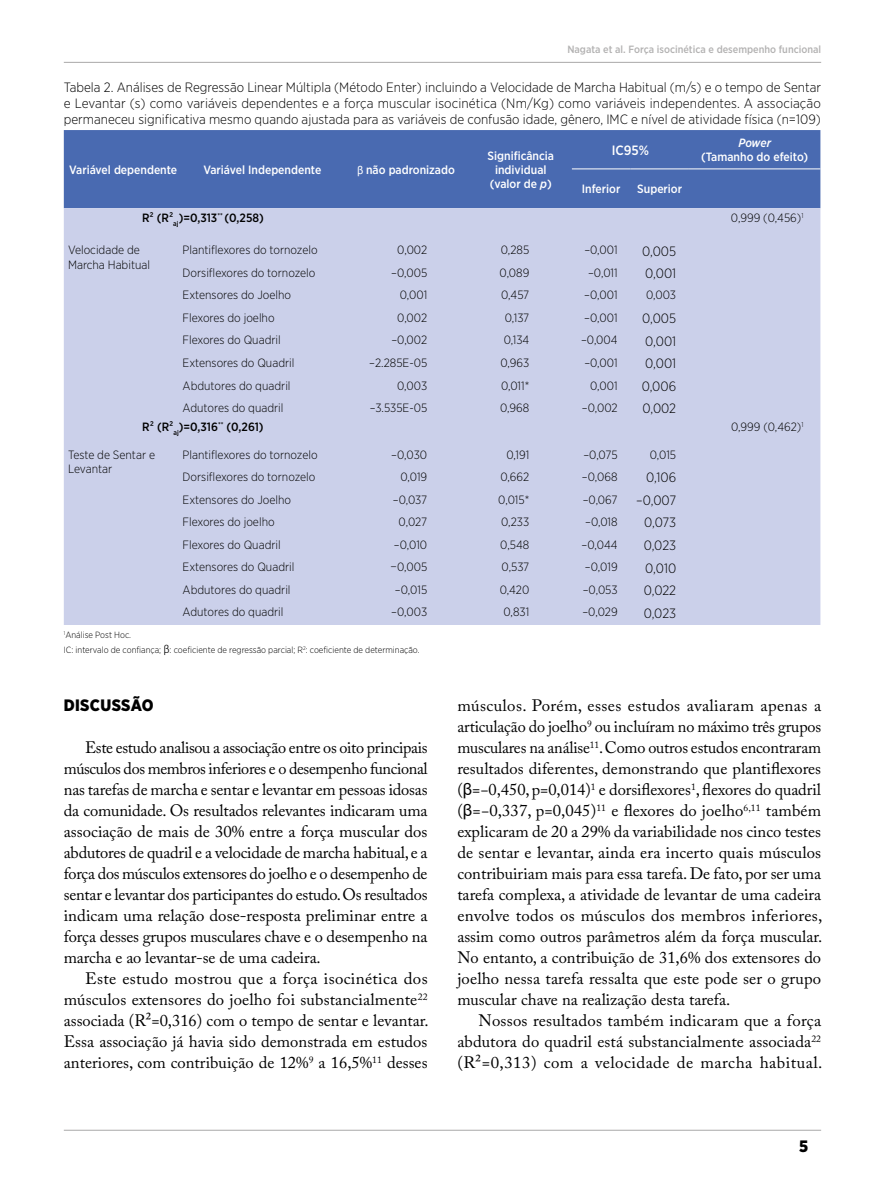
<style>
.page{position:relative;width:885px;height:1187px;background:#fff}
.page>*{position:absolute;margin:0;border:0;box-sizing:border-box;transform-origin:0 0}
.t1{font:16.5px/21px "Adobe Caslon Pro";color:#000;text-align:justify}
.t2{font:900 16.5px "Gotham Narrow";letter-spacing:.02em;color:#000}
.t3{font:300 13.5px/16.2px "Gotham Narrow";color:#000;text-align:justify}
.t4{font:500 13.5px "Gotham Narrow";color:#fff}
.t5{font:300 12px/14.4px "Gotham Narrow";color:#000}
.t6{font:500 12px/14.4px "Gotham Narrow";color:#fff;text-align:center}
.t7{font:500 12px "Gotham Narrow";color:#000}
.t8{font:italic 500 12px "Gotham Narrow";letter-spacing:-.01em;color:#fff}
.t9{font:500 10.5px "Gotham Narrow";color:#b3b2b2}
.t10{font:300 9px/14.4px "Gotham Narrow";color:#000}
.s1{font-family:"Calibri";font-weight:400}
.s2{font-style:italic}
.s3{font-family:"Calibri";font-size:12px}
.s4{font-family:"Arial"}
</style>
<div class="page">
<hr style="left:64px;top:62px;width:757px;height:1px;background:#b3b2b2">
<hr style="left:64px;top:1129px;width:757px;height:1px;background:#b3b2b2">
<div style="left:64px;top:130px;width:756px;height:78px;background:#496ab1"></div>
<div style="left:64px;top:208px;width:756px;height:417px;background:#cbd0ea"></div>
<hr style="left:572px;top:168px;width:58px;height:1px;background:#fff">
<hr style="left:630px;top:168px;width:59px;height:1px;background:#fff">
<hr style="left:689px;top:168px;width:131px;height:1px;background:#fff">
<p class="t9" style="left:567px;top:42px;width:255px">Nagata et al. Força isocinética e desempenho funcional</p>
<p class="t3" style="left:64px;top:78px;width:758px">Tabela 2. Análises de Regressão Linear Múltipla (Método Enter) incluindo a Velocidade de Marcha Habitual (m/s) e o tempo de Sentar e Levantar (s) como variáveis dependentes e a força muscular isocinética (Nm/Kg) como variáveis independentes. A associação permaneceu significativa mesmo quando ajustada para as variáveis de confusão idade, gênero, IMC e nível de atividade física (n=109)</p>
<p class="t6" style="left:69px;top:162px;width:109px">Variável dependente</p>
<p class="t6" style="left:203px;top:162px;width:119px">Variável Independente</p>
<p class="t6" style="left:357px;top:162px;width:99px"><span class="s1">β</span> não padronizado</p>
<p class="t8" style="left:738px;top:135px;width:34px">Power</p>
<p class="t6" style="left:701px;top:150px;width:109px">(Tamanho do efeito)</p>
<p class="t4" style="left:611px;top:141px;width:39px">IC95%</p>
<p class="t6" style="left:487px;top:148px;width:68px">Significância individual (valor de <span class="s2">p</span>)</p>
<p class="t6" style="left:582px;top:182px;width:40px">Inferior</p>
<p class="t6" style="left:637px;top:182px;width:46px">Superior</p>
<p class="t7" style="left:142px;top:210px;width:123px">R² (R²<sub>aj</sub>)=0,313<sup>**</sup> (0,258)</p>
<p class="t5" style="left:730px;top:210px;width:74px">0,999 (0,456)<sup>1</sup></p>
<p class="t5" style="left:68px;top:243px;width:84px">Velocidade de<br>Marcha Habitual</p>
<p class="t5" style="left:182px;top:243px;width:137px">Plantiflexores do tornozelo</p>
<p class="t5" style="left:397px;top:243px;width:31px">0,002</p>
<p class="t5" style="left:501px;top:243px;width:30px">0,285</p>
<p class="t5" style="left:584px;top:243px;width:35px">–0,001</p>
<p class="t3" style="left:642px;top:242px;width:35px">0,005</p>
<p class="t5" style="left:182px;top:265px;width:134px">Dorsiflexores do tornozelo</p>
<p class="t5" style="left:391px;top:265px;width:38px">–0,005</p>
<p class="t5" style="left:499px;top:265px;width:31px">0,089</p>
<p class="t5" style="left:588px;top:265px;width:31px">–0,011</p>
<p class="t3" style="left:645px;top:265px;width:32px">0,001</p>
<p class="t5" style="left:182px;top:288px;width:110px">Extensores do Joelho</p>
<p class="t5" style="left:400px;top:288px;width:29px">0,001</p>
<p class="t5" style="left:501px;top:288px;width:30px">0,457</p>
<p class="t5" style="left:584px;top:288px;width:35px">–0,001</p>
<p class="t5" style="left:646px;top:288px;width:32px">0,003</p>
<p class="t5" style="left:182px;top:310px;width:94px">Flexores do joelho</p>
<p class="t5" style="left:397px;top:310px;width:31px">0,002</p>
<p class="t5" style="left:504px;top:310px;width:26px">0,137</p>
<p class="t5" style="left:584px;top:310px;width:35px">–0,001</p>
<p class="t3" style="left:642px;top:310px;width:35px">0,005</p>
<p class="t5" style="left:182px;top:333px;width:100px">Flexores do Quadril</p>
<p class="t5" style="left:391px;top:333px;width:37px">–0,002</p>
<p class="t5" style="left:503px;top:333px;width:27px">0,134</p>
<p class="t5" style="left:581px;top:333px;width:38px">–0,004</p>
<p class="t3" style="left:645px;top:332px;width:32px">0,001</p>
<p class="t5" style="left:182px;top:355px;width:113px">Extensores do Quadril</p>
<p class="t5" style="left:369px;top:355px;width:59px">–2.285E-05</p>
<p class="t5" style="left:500px;top:355px;width:30px">0,963</p>
<p class="t5" style="left:584px;top:355px;width:35px">–0,001</p>
<p class="t3" style="left:645px;top:355px;width:32px">0,001</p>
<p class="t5" style="left:182px;top:378px;width:109px">Abdutores do quadril</p>
<p class="t5" style="left:397px;top:378px;width:32px">0,003</p>
<p class="t5" style="left:501px;top:378px;width:30px">0,011*</p>
<p class="t5" style="left:590px;top:378px;width:29px">0,001</p>
<p class="t3" style="left:641px;top:377px;width:36px">0,006</p>
<p class="t5" style="left:182px;top:400px;width:102px">Adutores do quadril</p>
<p class="t5" style="left:369px;top:400px;width:59px">–3.535E-05</p>
<p class="t5" style="left:500px;top:400px;width:31px">0,968</p>
<p class="t5" style="left:581px;top:400px;width:37px">–0,002</p>
<p class="t3" style="left:642px;top:400px;width:35px">0,002</p>
<p class="t7" style="left:142px;top:419px;width:123px">R² (R²<sub>aj</sub>)=0,316<sup>**</sup> (0,261)</p>
<p class="t5" style="left:731px;top:419px;width:74px">0,999 (0,462)<sup>1</sup></p>
<p class="t5" style="left:68px;top:447px;width:88px">Teste de Sentar e<br>Levantar</p>
<p class="t5" style="left:182px;top:447px;width:137px">Plantiflexores do tornozelo</p>
<p class="t5" style="left:391px;top:447px;width:37px">–0,030</p>
<p class="t5" style="left:506px;top:447px;width:24px">0,191</p>
<p class="t5" style="left:583px;top:447px;width:36px">–0,075</p>
<p class="t5" style="left:649px;top:447px;width:28px">0,015</p>
<p class="t5" style="left:182px;top:469px;width:134px">Dorsiflexores do tornozelo</p>
<p class="t5" style="left:400px;top:469px;width:28px">0,019</p>
<p class="t5" style="left:500px;top:469px;width:30px">0,662</p>
<p class="t5" style="left:582px;top:469px;width:37px">–0,068</p>
<p class="t3" style="left:646px;top:469px;width:31px">0,106</p>
<p class="t5" style="left:182px;top:492px;width:110px">Extensores do Joelho</p>
<p class="t5" style="left:393px;top:492px;width:36px">–0,037</p>
<p class="t5" style="left:498px;top:492px;width:32px">0,015*</p>
<p class="t5" style="left:582px;top:492px;width:36px">–0,067</p>
<p class="t3" style="left:636px;top:492px;width:41px">–0,007</p>
<p class="t5" style="left:182px;top:514px;width:94px">Flexores do joelho</p>
<p class="t5" style="left:398px;top:514px;width:30px">0,027</p>
<p class="t5" style="left:501px;top:514px;width:30px">0,233</p>
<p class="t5" style="left:585px;top:514px;width:34px">–0,018</p>
<p class="t3" style="left:644px;top:514px;width:33px">0,073</p>
<p class="t5" style="left:182px;top:537px;width:100px">Flexores do Quadril</p>
<p class="t5" style="left:394px;top:537px;width:35px">–0,010</p>
<p class="t5" style="left:500px;top:537px;width:31px">0,548</p>
<p class="t5" style="left:581px;top:537px;width:38px">–0,044</p>
<p class="t3" style="left:643px;top:537px;width:34px">0,023</p>
<p class="t5" style="left:182px;top:559px;width:113px">Extensores do Quadril</p>
<p class="t5" style="left:390px;top:559px;width:38px">−0,005</p>
<p class="t5" style="left:501px;top:559px;width:29px">0,537</p>
<p class="t5" style="left:585px;top:559px;width:34px">–0,019</p>
<p class="t3" style="left:645px;top:559px;width:32px">0,010</p>
<p class="t5" style="left:182px;top:582px;width:109px">Abdutores do quadril</p>
<p class="t5" style="left:395px;top:582px;width:34px">–0,015</p>
<p class="t5" style="left:499px;top:582px;width:31px">0,420</p>
<p class="t5" style="left:582px;top:582px;width:36px">–0,053</p>
<p class="t3" style="left:643px;top:582px;width:34px">0,022</p>
<p class="t5" style="left:182px;top:604px;width:102px">Adutores do quadril</p>
<p class="t5" style="left:391px;top:604px;width:37px">–0,003</p>
<p class="t5" style="left:503px;top:604px;width:27px">0,831</p>
<p class="t5" style="left:582px;top:604px;width:37px">–0,029</p>
<p class="t3" style="left:643px;top:604px;width:34px">0,023</p>
<p class="t10" style="left:64px;top:627px;width:357px"><sup>1</sup>Análise Post Hoc.<br>IC: intervalo de confiança; <span class="s3">β</span>: coeficiente de regressão parcial; R<sup>2</sup>: coeficiente de determinação.</p>
<p class="t2" style="left:64px;top:694px;width:91px">DISCUSSÃO</p>
<p class="t1" style="left:64px;top:737px;width:365px;text-indent:21px">Este estudo analisou a associação entre os oito principais músculos dos membros inferiores e o desempenho funcional nas tarefas de marcha e sentar e levantar em pessoas idosas da comunidade. Os resultados relevantes indicaram uma associação de mais de 30% entre a força muscular dos abdutores de quadril e a velocidade de marcha habitual, e a força dos músculos extensores do joelho e o desempenho de sentar e levantar dos participantes do estudo. Os resultados indicam uma relação dose-resposta preliminar entre a força desses grupos musculares chave e o desempenho na marcha e ao levantar-se de uma cadeira.</p>
<p class="t1" style="left:64px;top:968px;width:366px;text-indent:21px">Este estudo mostrou que a força isocinética dos músculos extensores do joelho foi substancialmente<sup>22 </sup>associada (R²=0,316) com o tempo de sentar e levantar.<br>Essa associação já havia sido demonstrada em estudos anteriores, com contribuição de 12%<sup>9</sup> a 16,5%<sup>11</sup> desses</p>
<p class="t1" style="left:457px;top:695px;width:366px">músculos. Porém, esses estudos avaliaram apenas a articulação do joelho<sup>9</sup> ou incluíram no máximo três grupos musculares na análise<sup>11</sup>. Como outros estudos encontraram resultados diferentes, demonstrando que plantiflexores (<span class="s4">β</span>=−0,450, p=0,014)<sup>1</sup> e dorsiflexores<sup>1</sup>, flexores do quadril (<span class="s4">β</span>=−0,337, p=0,045)<sup>11</sup> e flexores do joelho<sup>6,11</sup> também explicaram de 20 a 29% da variabilidade nos cinco testes de sentar e levantar, ainda era incerto quais músculos contribuiriam mais para essa tarefa. De fato, por ser uma tarefa complexa, a atividade de levantar de uma cadeira envolve todos os músculos dos membros inferiores, assim como outros parâmetros além da força muscular.<br>No entanto, a contribuição de 31,6% dos extensores do joelho nessa tarefa ressalta que este pode ser o grupo muscular chave na realização desta tarefa.</p>
<p class="t1" style="left:457px;top:1010px;width:366px;text-indent:21px">Nossos resultados também indicaram que a força abdutora do quadril está substancialmente associada<sup>22 </sup>(R²=0,313) com a velocidade de marcha habitual.</p>
<p class="t2" style="left:799px;top:1135px;width:11px">5</p>
</div>
